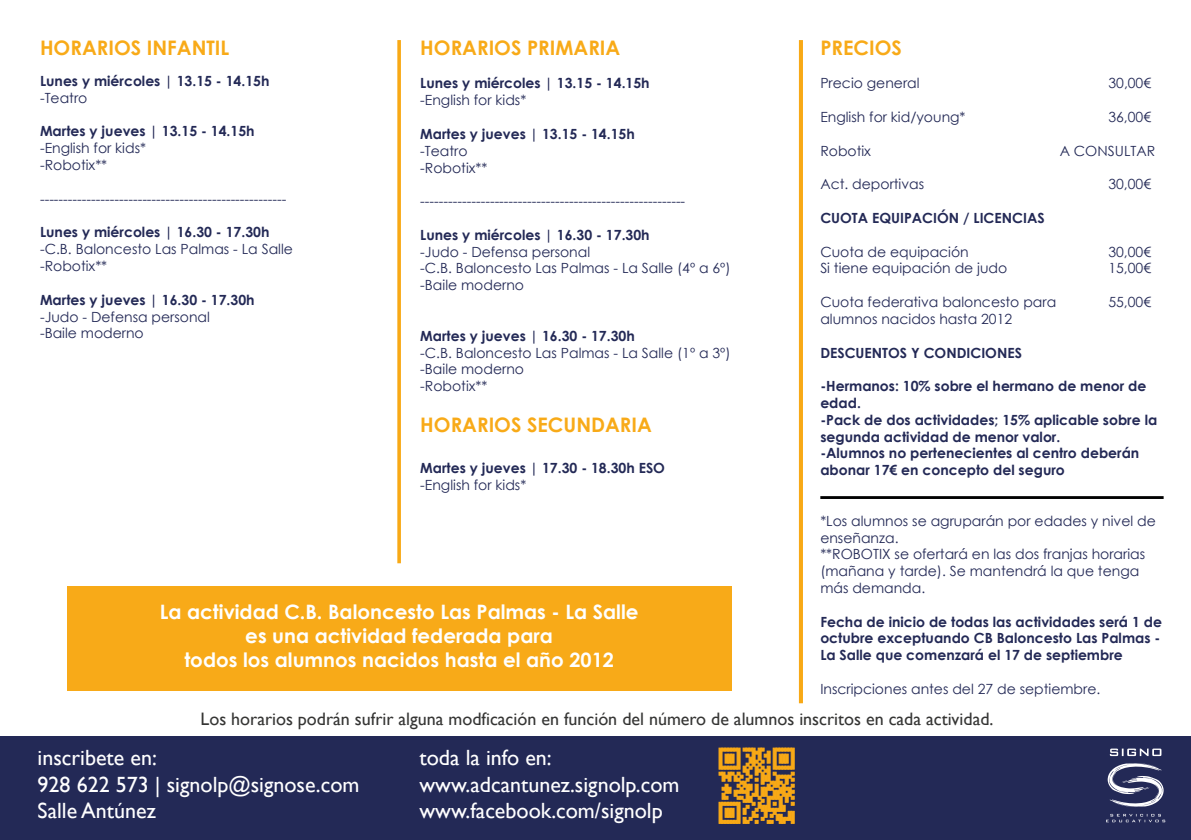
<style>
.page{position:relative;width:1191px;height:840px;background:#fff}
.page>*{position:absolute;margin:0;border:0;box-sizing:border-box;transform-origin:0 0}
.t1{font:22px/26.4px "Gill Sans";color:#fff}
.t2{font:700 20px "Century Gothic";color:#f8aa18}
.t3{font:700 19.8px/23.8px "Century Gothic";color:#fff;text-align:center}
.t4{font:18px "Gill Sans";color:#353534}
.t5{font:14px/16.8px "Century Gothic";color:#232956}
.t6{font:700 14px/16.8px "Century Gothic";color:#232956}
</style>
<div class="page">
<div style="left:67px;top:586px;width:664px;height:104px;background:#f8aa18"></div>
<div style="left:0;top:736px;width:1191px;height:103px;background:#232956"></div>
<svg style="left:1107px;top:763px;width:56px;height:43px"></svg>
<svg style="left:1109px;top:748px;width:52px;height:7px"></svg>
<svg style="left:1106px;top:813px;width:59px;height:8px"></svg>
<svg style="left:397px;top:40px;width:4px;height:523px;background:#f8b12d"></svg>
<hr style="left:799px;top:40px;width:4px;height:662px;background:#f8a916">
<svg style="left:719px;top:747px;width:75px;height:75px"></svg>
<hr style="left:820px;top:496px;width:343px;height:2px;background:#000101">
<h2 class="t2" style="left:40px;top:32px;width:191px">HORARIOS INFANTIL</h2>
<p class="t6" style="left:40px;top:72px;width:231px">Lunes y miércoles | 13.15 - 14.15h</p>
<p class="t5" style="left:40px;top:89px;width:49px">-Teatro</p>
<p class="t6" style="left:40px;top:122px;width:216px">Martes y jueves | 13.15 - 14.15h</p>
<p class="t5" style="left:40px;top:139px;width:108px">-English for kids* -Robotix**</p>
<p class="t5" style="left:40px;top:190px;width:248px">-----------------------------------------------------</p>
<p class="t6" style="left:40px;top:223px;width:231px">Lunes y miércoles | 16.30 - 17.30h</p>
<p class="t5" style="left:40px;top:240px;width:254px">-C.B. Baloncesto Las Palmas - La Salle -Robotix**</p>
<p class="t6" style="left:40px;top:290px;width:216px">Martes y jueves | 16.30 - 17.30h</p>
<p class="t5" style="left:40px;top:307px;width:171px">-Judo - Defensa personal -Baile moderno</p>
<h2 class="t2" style="left:420px;top:32px;width:201px">HORARIOS PRIMARIA</h2>
<p class="t6" style="left:420px;top:74px;width:231px">Lunes y miércoles | 13.15 - 14.15h</p>
<p class="t5" style="left:420px;top:91px;width:108px">-English for kids*</p>
<p class="t6" style="left:420px;top:125px;width:216px">Martes y jueves | 13.15 - 14.15h</p>
<p class="t5" style="left:420px;top:142px;width:69px">-Teatro -Robotix**</p>
<p class="t5" style="left:420px;top:192px;width:266px">---------------------------------------------------------</p>
<p class="t6" style="left:420px;top:225px;width:231px">Lunes y miércoles | 16.30 - 17.30h</p>
<p class="t5" style="left:420px;top:243px;width:312px">-Judo - Defensa personal<br>-C.B. Baloncesto Las Palmas - La Salle (4º a 6º) -Baile moderno</p>
<p class="t6" style="left:420px;top:326px;width:216px">Martes y jueves | 16.30 - 17.30h</p>
<p class="t5" style="left:420px;top:343px;width:312px">-C.B. Baloncesto Las Palmas - La Salle (1º a 3º) -Baile moderno<br>-Robotix**</p>
<h2 class="t2" style="left:420px;top:409px;width:233px">HORARIOS SECUNDARIA</h2>
<p class="t6" style="left:420px;top:458px;width:246px">Martes y jueves | 17.30 - 18.30h ESO</p>
<p class="t5" style="left:420px;top:475px;width:108px">-English for kids*</p>
<h3 class="t3" style="left:160px;top:599px;width:480px">La actividad C.B. Baloncesto Las Palmas - La Salle es una actividad federada para<br>todos los alumnos nacidos hasta el año 2012</h3>
<h2 class="t2" style="left:820px;top:32px;width:83px">PRECIOS</h2>
<p class="t5" style="left:820px;top:75px;width:101px">Precio general</p>
<p class="t5" style="left:1108px;top:75px;width:44px">30,00€</p>
<p class="t5" style="left:820px;top:108px;width:147px">English for kid/young*</p>
<p class="t5" style="left:1108px;top:108px;width:44px">36,00€</p>
<p class="t5" style="left:820px;top:142px;width:52px">Robotix</p>
<p class="t5" style="left:1059px;top:142px;width:97px">A CONSULTAR</p>
<p class="t5" style="left:820px;top:175px;width:105px">Act. deportivas</p>
<p class="t5" style="left:1108px;top:175px;width:44px">30,00€</p>
<p class="t6" style="left:820px;top:209px;width:226px">CUOTA EQUIPACIÓN / LICENCIAS</p>
<p class="t5" style="left:820px;top:243px;width:150px">Cuota de equipación</p>
<p class="t5" style="left:1108px;top:243px;width:44px">30,00€</p>
<p class="t5" style="left:820px;top:259px;width:189px">Si tiene equipación de judo</p>
<p class="t5" style="left:1108px;top:259px;width:44px">15,00€</p>
<p class="t5" style="left:820px;top:293px;width:237px">Cuota federativa baloncesto para</p>
<p class="t5" style="left:1108px;top:293px;width:44px">55,00€</p>
<p class="t5" style="left:820px;top:310px;width:193px">alumnos nacidos hasta 2012</p>
<p class="t6" style="left:820px;top:343px;width:203px">DESCUENTOS Y CONDICIONES</p>
<p class="t6" style="left:820px;top:377px;width:338px">-Hermanos: 10% sobre el hermano de menor de edad.<br>-Pack de dos actividades; 15% aplicable sobre la segunda actividad de menor valor.<br>-Alumnos no pertenecientes al centro deberán abonar 17€ en concepto del seguro</p>
<p class="t5" style="left:820px;top:511px;width:337px">*Los alumnos se agruparán por edades y nivel de enseñanza.<br>**ROBOTIX se ofertará en las dos franjas horarias (mañana y tarde). Se mantendrá la que tenga más demanda.</p>
<p class="t6" style="left:820px;top:612px;width:343px;text-align:justify">Fecha de inicio de todas las actividades será 1 de octubre exceptuando CB Baloncesto Las Palmas - La Salle que comenzará el 17 de septiembre</p>
<p class="t5" style="left:820px;top:679px;width:281px">Inscripciones antes del 27 de septiembre.</p>
<p class="t4" style="left:200px;top:707px;width:794px">Los horarios podrán sufrir alguna modficación en función del número de alumnos inscritos en cada actividad.</p>
<h1 class="t1" style="left:38px;top:744px;width:323px">inscribete en:<br>928 622 573 | signolp@signose.com<br>Salle Antúnez</h1>
<h1 class="t1" style="left:419px;top:744px;width:262px">toda la info en: www.adcantunez.signolp.com www.facebook.com/signolp</h1>
</div>
